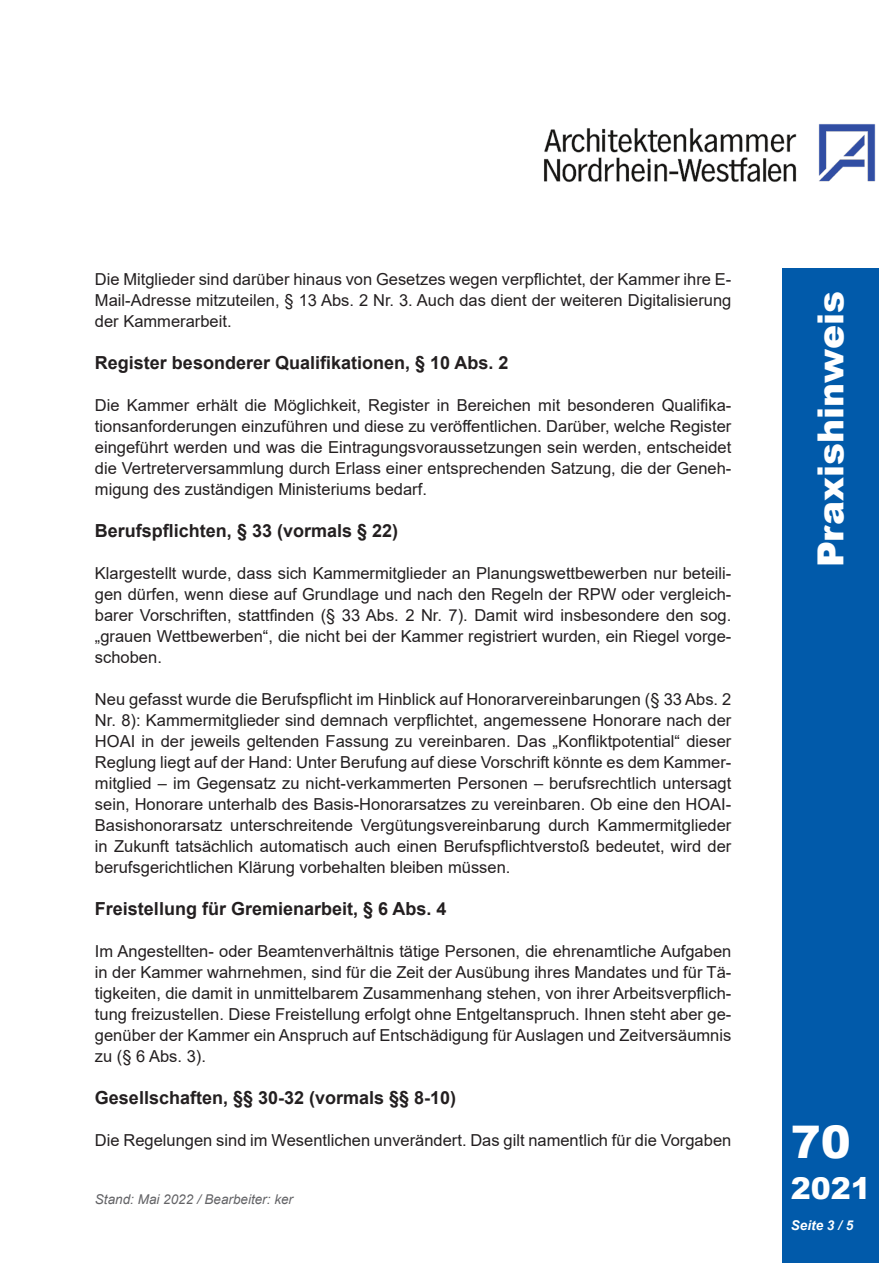
<style>
.page{position:relative;width:893px;height:1263px;background:#fff}
.page>*{position:absolute;margin:0;border:0;box-sizing:border-box;transform-origin:0 0}
.t1{font:900 45px "Arial";color:#fff}
.t2{font:900 36px "Arial";color:#fff}
.t3{font:900 30px "Arial";color:#fff}
.Zwischenüberschrift{font:700 18px "Arial";color:#231f20}
.Fließtext{font:16.5px/21px "Arial";color:#231f20;text-align:justify}
.t4{font:italic 13.5px "Arial";color:#636366}
.t5{font:italic 700 13.5px "Arial";color:#fff}
</style>
<div class="page">
<img style="left:544px;top:124px;width:332px;height:58px">
<div style="left:782px;top:268px;width:96px;height:995px;background:#015aaa"></div>
<p class="Fließtext" style="left:95px;top:269px;width:638px">Die Mitglieder sind darüber hinaus von Gesetzes wegen verpflichtet, der Kammer ihre E-Mail-Adresse mitzuteilen, § 13 Abs. 2 Nr. 3. Auch das dient der weiteren Digitalisierung der Kammerarbeit.</p>
<p class="Zwischenüberschrift" style="left:95px;top:350px;width:415px">Register besonderer Qualifikationen, § 10 Abs. 2</p>
<p class="Fließtext" style="left:95px;top:395px;width:638px">Die Kammer erhält die Möglichkeit, Register in Bereichen mit besonderen Qualifika&shy;tionsanforderungen einzuführen und diese zu veröffentlichen. Darüber, welche Register eingeführt werden und was die Eintragungsvoraussetzungen sein werden, entscheidet die Vertreterversammlung durch Erlass einer entsprechenden Satzung, die der Geneh&shy;migung des zuständigen Ministeriums bedarf.</p>
<p class="Zwischenüberschrift" style="left:95px;top:518px;width:305px">Berufspflichten, § 33 (vormals § 22)</p>
<p class="Fließtext" style="left:95px;top:563px;width:638px">Klargestellt wurde, dass sich Kammermitglieder an Planungswettbewerben nur beteili&shy;gen dürfen, wenn diese auf Grundlage und nach den Regeln der RPW oder vergleich&shy;barer Vorschriften, stattfinden (§ 33 Abs. 2 Nr. 7). Damit wird insbesondere den sog. „grauen Wettbewerben“, die nicht bei der Kammer registriert wurden, ein Riegel vorge&shy;schoben.</p>
<p class="Fließtext" style="left:95px;top:689px;width:638px">Neu gefasst wurde die Berufspflicht im Hinblick auf Honorarvereinbarungen (§ 33 Abs. 2<br>Nr. 8): Kammermitglieder sind demnach verpflichtet, angemessene Honorare nach der HOAI in der jeweils geltenden Fassung zu vereinbaren. Das „Konfliktpotential“ dieser Reglung liegt auf der Hand: Unter Berufung auf diese Vorschrift könnte es dem Kammer&shy;mitglied – im Gegensatz zu nicht-verkammerten Personen – berufsrechtlich untersagt sein, Honorare unterhalb des Basis-Honorarsatzes zu vereinbaren. Ob eine den HOAI-Basishonorarsatz unterschreitende Vergütungsvereinbarung durch Kammermitglieder in Zukunft tatsächlich automatisch auch einen Berufspflichtverstoß bedeutet, wird der berufsgerichtlichen Klärung vorbehalten bleiben müssen.</p>
<p class="Zwischenüberschrift" style="left:95px;top:896px;width:353px">Freistellung für Gremienarbeit, § 6 Abs. 4</p>
<p class="Fließtext" style="left:95px;top:941px;width:638px">Im Angestellten- oder Beamtenverhältnis tätige Personen, die ehrenamtliche Aufgaben in der Kammer wahrnehmen, sind für die Zeit der Ausübung ihres Mandates und für Tä&shy;tigkeiten, die damit in unmittelbarem Zusammenhang stehen, von ihrer Arbeitsverpflich&shy;tung freizustellen. Diese Freistellung erfolgt ohne Entgeltanspruch. Ihnen steht aber ge&shy;genüber der Kammer ein Anspruch auf Entschädigung für Auslagen und Zeitversäumnis zu (§ 6 Abs. 3).</p>
<p class="Zwischenüberschrift" style="left:95px;top:1085px;width:363px">Gesellschaften, §§ 30-32 (vormals §§ 8-10)</p>
<p class="Fließtext" style="left:95px;top:1130px;width:638px">Die Regelungen sind im Wesentlichen unverändert. Das gilt namentlich für die Vorgaben</p>
<p class="t4" style="left:95px;top:1190px;width:200px">Stand: Mai 2022 / Bearbeiter: ker</p>
<h2 class="t2" style="left:805px;top:567px;width:278px;rotate:-90deg">Praxishinweis</h2>
<h1 class="t1" style="left:791px;top:1109px;width:62px">70</h1>
<h3 class="t3" style="left:791px;top:1167px;width:82px">2021</h3>
<p class="t5" style="left:791px;top:1216px;width:64px">Seite 3 / 5</p>
</div>
